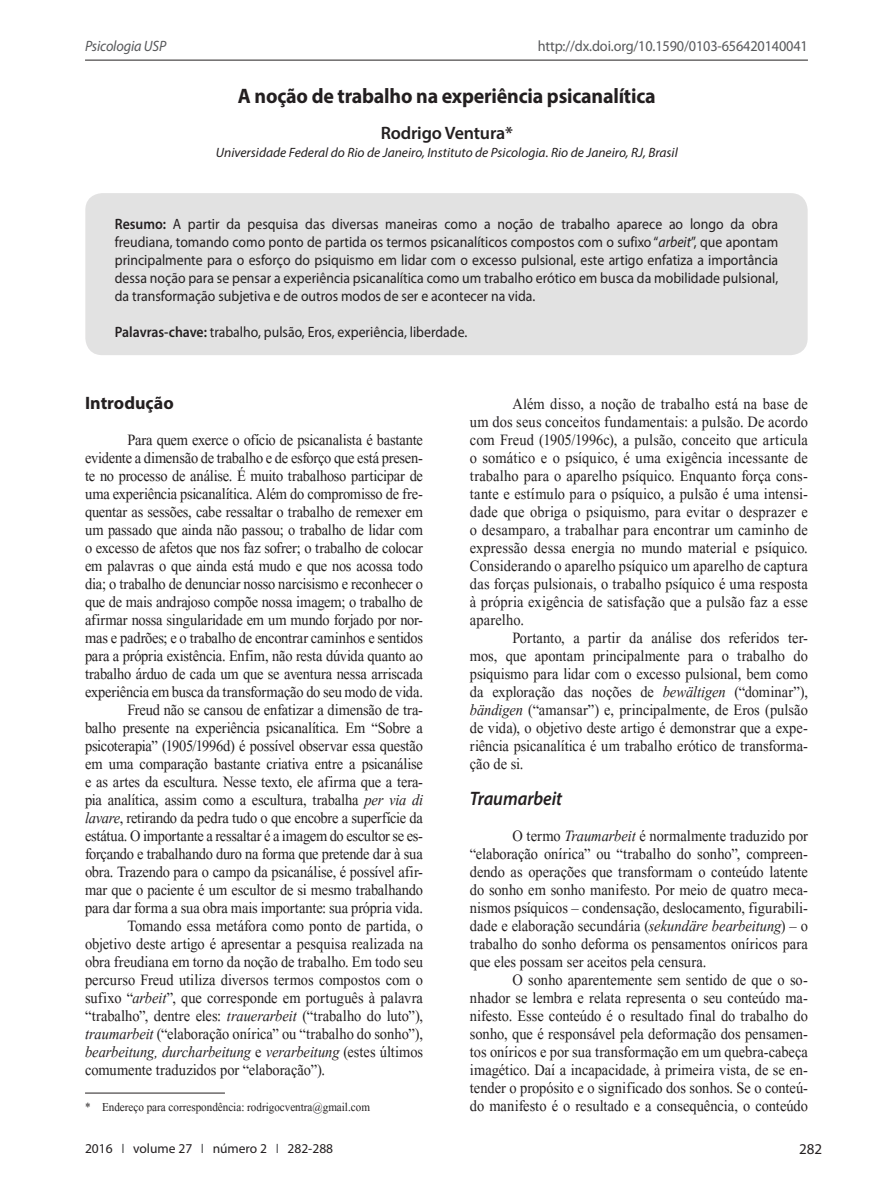
<style>
.page{position:relative;width:893px;height:1191px;background:#fff}
.page>*{position:absolute;margin:0;border:0;box-sizing:border-box;transform-origin:0 0}
.titulo{font:700 21px "Myriad Pro";letter-spacing:-.01em;color:#231f20;scale:.95 1}
.texto{font:19.5px/18px "Aparajita";color:#231f20;text-align:justify;scale:.92 1}
.sub2{font:italic 600 19.5px "Myriad Pro";letter-spacing:-.005em;color:#231f20;scale:.92 1}
.autores{font:600 18px "Myriad Pro";letter-spacing:-.01em;color:#231f20}
.sub1{font:700 18px "Myriad Pro";color:#231f20}
.resumo{font:15px/18px "Myriad Pro";color:#231f20;text-align:justify;scale:.92 1}
.RODAPE{font:15px "Aparajita";color:#231f20;scale:.92 1}
.t1{font:15px "Myriad Pro";letter-spacing:-.01em;color:#57585a;scale:.95 1}
.t2{font:italic 15px "Myriad Pro";letter-spacing:-.01em;color:#57585a;scale:.95 1}
.resumo-2{font:15px "Myriad Pro";color:#231f20}
.instituicao{font:italic 13.5px "Myriad Pro";color:#231f20}
.t3{font:13.5px "Myriad Pro";color:#231f20}
.s1{font-weight:600}
.s2{font-style:italic}
.s3{color:#57585a}
</style>
<div class="page">
<hr style="left:85px;top:60px;width:723px;height:1px;background:#231f20">
<div style="left:85px;top:193px;width:723px;height:162px;background:#e2e2e2;border-radius:17px"></div>
<hr style="left:85px;top:1092px;width:140px;height:1px;background:#231f20">
<p class="t2" style="left:85px;top:36px;width:87px">Psicologia USP</p>
<p class="t1" style="left:538px;top:37px;width:286px">http://dx.doi.org/10.1590/0103-656420140041</p>
<p class="titulo" style="left:238px;top:82px;width:441px">A noção de trabalho na experiência psicanalítica</p>
<p class="autores" style="left:381px;top:122px;width:134px">Rodrigo Ventura*</p>
<p class="instituicao" style="left:216px;top:144px;width:463px">Universidade Federal do Rio de Janeiro, Instituto de Psicologia. Rio de Janeiro, RJ, Brasil</p>
<p class="resumo" style="left:115px;top:215px;width:723px"><span class="s1">Resumo:</span> A partir da pesquisa das diversas maneiras como a noção de trabalho aparece ao longo da obra freudiana, tomando como ponto de partida os termos psicanalíticos compostos com o sufixo “<span class="s2">arbeit</span>”, que apontam principalmente para o esforço do psiquismo em lidar com o excesso pulsional, este artigo enfatiza a importância dessa noção para se pensar a experiência psicanalítica como um trabalho erótico em busca da mobilidade pulsional, da transformação subjetiva e de outros modos de ser e acontecer na vida.</p>
<p class="resumo" style="left:115px;top:323px;width:385px"><span class="s1">Palavras-chave:</span> trabalho, pulsão, Eros, experiência, liberdade.</p>
<p class="sub1" style="left:85px;top:391px;width:90px">Introdução</p>
<p class="texto" style="left:85px;top:432px;width:369px;text-indent:43px">Para quem exerce o ofício de psicanalista é bastante evidente a dimensão de trabalho e de esforço que está presen&shy;te no processo de análise. É muito trabalhoso participar de uma experiência psicanalítica. Além do compromisso de fre&shy;quentar as sessões, cabe ressaltar o trabalho de remexer em um passado que ainda não passou; o trabalho de lidar com o excesso de afetos que nos faz sofrer; o trabalho de colocar em palavras o que ainda está mudo e que nos acossa todo dia; o trabalho de denunciar nosso narcisismo e reconhecer o que de mais andrajoso compõe nossa imagem; o trabalho de afirmar nossa singularidade em um mundo forjado por nor&shy;mas e padrões; e o trabalho de encontrar caminhos e sentidos para a própria existência. Enfim, não resta dúvida quanto ao trabalho árduo de cada um que se aventura nessa arriscada experiência em busca da transformação do seu modo de vida.</p>
<p class="texto" style="left:85px;top:702px;width:369px;text-indent:43px">Freud não se cansou de enfatizar a dimensão de tra&shy;balho presente na experiência psicanalítica. Em “Sobre a psicoterapia” (1905/1996d) é possível observar essa questão em uma comparação bastante criativa entre a psicanálise e as artes da escultura. Nesse texto, ele afirma que a tera&shy;pia analítica, assim como a escultura, trabalha <span class="s2">per via di lavare</span>, retirando da pedra tudo o que encobre a superfície da estátua. O importante a ressaltar é a imagem do escultor se es&shy;forçando e trabalhando duro na forma que pretende dar à sua obra. Trazendo para o campo da psicanálise, é possível afir&shy;mar que o paciente é um escultor de si mesmo trabalhando para dar forma a sua obra mais importante: sua própria vida.</p>
<p class="texto" style="left:85px;top:918px;width:369px;text-indent:43px">Tomando essa metáfora como ponto de partida, o objetivo deste artigo é apresentar a pesquisa realizada na obra freudiana em torno da noção de trabalho. Em todo seu percurso Freud utiliza diversos termos compostos com o sufixo “<span class="s2">arbeit</span>”, que corresponde em português à palavra “trabalho”, dentre eles: <span class="s2">trauerarbeit</span> (“trabalho do luto”), <span class="s2">traumarbeit</span> (“elaboração onírica” ou “trabalho do sonho”), <span class="s2">bearbeitung, durcharbeitung</span> e <span class="s2">verarbeitung</span> (estes últimos comumente traduzidos por “elaboração”).</p>
<p class="RODAPE" style="left:85px;top:1097px;width:311px">* Endereço para correspondência: rodrigocventra@gmail.com</p>
<p class="texto" style="left:470px;top:396px;width:369px;text-indent:43px">Além disso, a noção de trabalho está na base de um dos seus conceitos fundamentais: a pulsão. De acordo com Freud (1905/1996c), a pulsão, conceito que articula o somático e o psíquico, é uma exigência incessante de trabalho para o aparelho psíquico. Enquanto força cons&shy;tante e estímulo para o psíquico, a pulsão é uma intensi&shy;dade que obriga o psiquismo, para evitar o desprazer e o desamparo, a trabalhar para encontrar um caminho de expressão dessa energia no mundo material e psíquico.<br>Considerando o aparelho psíquico um aparelho de captura das forças pulsionais, o trabalho psíquico é uma resposta à própria exigência de satisfação que a pulsão faz a esse aparelho.</p>
<p class="texto" style="left:470px;top:630px;width:369px;text-indent:43px">Portanto, a partir da análise dos referidos ter&shy;mos, que apontam principalmente para o trabalho do psiquismo para lidar com o excesso pulsional, bem como da exploração das noções de <span class="s2">bewältigen</span> (“dominar”), <span class="s2">bändigen</span> (“amansar”) e, principalmente, de Eros (pulsão de vida), o objetivo deste artigo é demonstrar que a expe&shy;riência psicanalítica é um trabalho erótico de transforma&shy;ção de si.</p>
<p class="sub2" style="left:470px;top:786px;width:102px">Traumarbeit</p>
<p class="texto" style="left:470px;top:828px;width:369px;text-indent:43px">O termo <span class="s2">Traumarbeit</span> é normalmente traduzido por “elaboração onírica” ou “trabalho do sonho”, compreen&shy;dendo as operações que transformam o conteúdo latente do sonho em sonho manifesto. Por meio de quatro meca&shy;nismos psíquicos – condensação, deslocamento, figurabili&shy;dade e elaboração secundária (<span class="s2">sekundäre bearbeitung</span>) – o trabalho do sonho deforma os pensamentos oníricos para que eles possam ser aceitos pela censura.</p>
<p class="texto" style="left:470px;top:972px;width:369px;text-indent:43px">O sonho aparentemente sem sentido de que o so&shy;nhador se lembra e relata representa o seu conteúdo ma&shy;nifesto. Esse conteúdo é o resultado final do trabalho do sonho, que é responsável pela deformação dos pensamen&shy;tos oníricos e por sua transformação em um quebra-cabeça imagético. Daí a incapacidade, à primeira vista, de se en&shy;tender o propósito e o significado dos sonhos. Se o conteú&shy;do manifesto é o resultado e a consequência, o conteúdo</p>
<p class="t3" style="left:85px;top:1140px;width:250px">2016 <span class="s3">I</span> volume 27 <span class="s3">I</span> número 2 <span class="s3">I</span> 282-288</p>
<p class="resumo-2" style="left:799px;top:1139px;width:25px">282</p>
</div>
